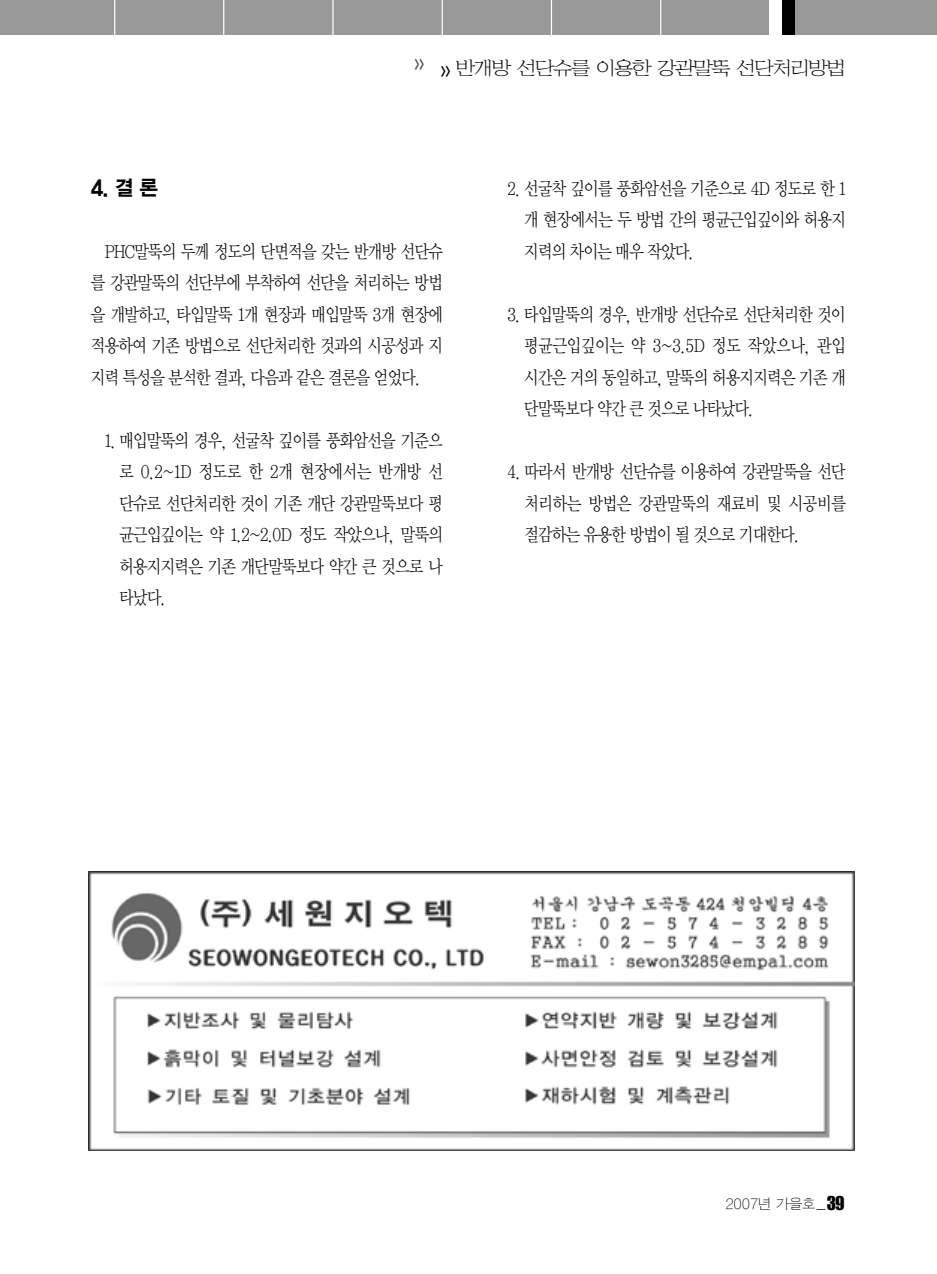
<style>
.page{position:relative;width:937px;height:1274px;background:#fff}
.page>*{position:absolute;margin:0;border:0;box-sizing:border-box;transform-origin:0 0}
.t1{font:22.75px "Wri Sin";letter-spacing:-.12em;color:#000;scale:.9 1}
.t2{font:21px "YGO15";color:#000;scale:.95 1}
.t3{font:18.38px/31.5px "Y Mj O12";letter-spacing:-.115em;color:#000;text-align:justify;scale:.85 1}
.t4{font:14px "SM Ago SE";letter-spacing:-.065em;color:#000}
.t5{font:12.25px "YGO15";color:#4d4d4d;scale:.9 1}
.s1{font-family:"YGO15";font-size:12.25px}
.s2{font-family:"Impact";font-size:15.75px}
.s3{font-family:"Impact";font-size:17.5px}
</style>
<div class="page">
<div style="left:0;top:0;width:768px;height:35px;background:#999"></div>
<div style="left:795px;top:0;width:141px;height:35px;background:#999"></div>
<div style="left:782px;top:0;width:13px;height:35px;background:#000"></div>
<hr style="left:114px;top:0;width:1px;height:35px;background:#fff">
<hr style="left:223px;top:0;width:1px;height:35px;background:#fff">
<hr style="left:332px;top:0;width:1px;height:35px;background:#fff">
<hr style="left:441px;top:0;width:1px;height:35px;background:#fff">
<hr style="left:550px;top:0;width:2px;height:35px;background:#fff">
<hr style="left:660px;top:0;width:1px;height:35px;background:#fff">
<img style="left:89px;top:872px;width:765px;height:279px">
<p class="t5" style="left:414px;top:59px;width:13px">&gt;&gt;</p>
<p class="t1" style="left:440px;top:58px;width:452px"><span class="s1">&gt;&gt;</span> 반개방 선단슈를 이용한 강관말뚝 선단처리방법</p>
<p class="t2" style="left:90px;top:178px;width:74px">4. 결 론</p>
<p class="t3" style="left:90px;top:237px;width:417px;text-indent:14px">PHC말뚝의 두께 정도의 단면적을 갖는 반개방 선단슈 를 강관말뚝의 선단부에 부착하여 선단을 처리하는 방법 을 개발하고, 타입말뚝 1개 현장과 매입말뚝 3개 현장에 적용하여 기존 방법으로 선단처리한 것과의 시공성과 지 지력 특성을 분석한 결과, 다음과 같은 결론을 얻었다.</p>
<p class="t3" style="left:119px;top:426px;width:383px;text-indent:-15px">1. 매입말뚝의 경우, 선굴착 깊이를 풍화암선을 기준으 로 0.2~1D 정도로 한 2개 현장에서는 반개방 선 단슈로 선단처리한 것이 기존 개단 강관말뚝보다 평 균근입깊이는 약 1.2~2.0D 정도 작았으나, 말뚝의 허용지지력은 기존 개단말뚝보다 약간 큰 것으로 나 타났다.</p>
<p class="t3" style="left:523px;top:174px;width:381px;text-indent:-17px">2. 선굴착 깊이를 풍화암선을 기준으로 4D 정도로 한 1 개 현장에서는 두 방법 간의 평균근입깊이와 허용지 지력의 차이는 매우 작았다.</p>
<p class="t3" style="left:523px;top:300px;width:381px;text-indent:-17px">3. 타입말뚝의 경우, 반개방 선단슈로 선단처리한 것이 평균근입깊이는 약 3~3.5D 정도 작았으나, 관입 시간은 거의 동일하고, 말뚝의 허용지지력은 기존 개 단말뚝보다 약간 큰 것으로 나타났다.</p>
<p class="t3" style="left:523px;top:457px;width:381px;text-indent:-17px">4. 따라서 반개방 선단슈를 이용하여 강관말뚝을 선단 처리하는 방법은 강관말뚝의 재료비 및 시공비를 절감하는 유용한 방법이 될 것으로 기대한다.</p>
<p class="t4" style="left:725px;top:1197px;width:121px">2007년 가을호<span class="s2">_</span> <span class="s3">39</span></p>
</div>
